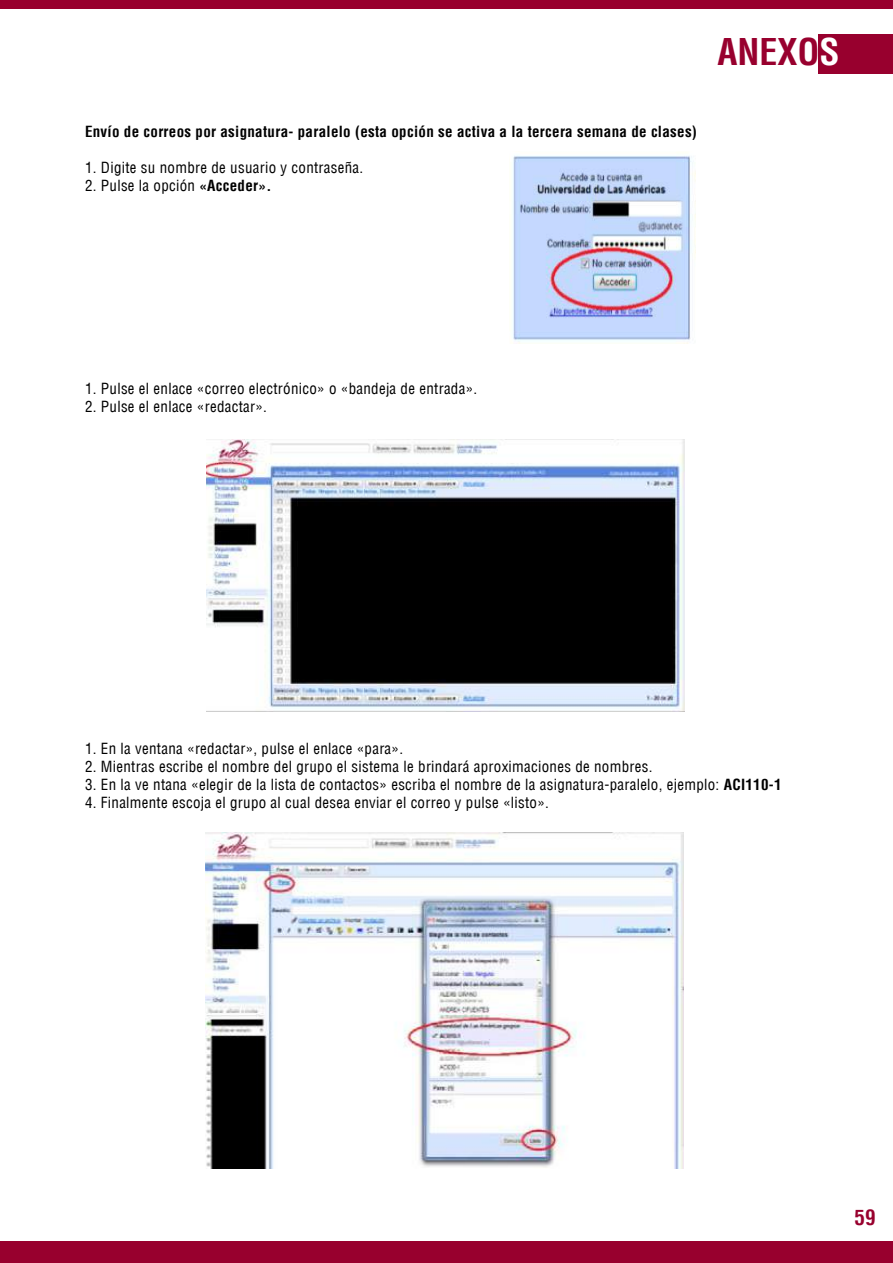
<style>
.page{position:relative;width:893px;height:1263px;background:#fff}
.page>*{position:absolute;margin:0;border:0;box-sizing:border-box;transform-origin:0 0}
.t1{font:700 condensed 36px "Helvetica LT";color:#98002e}
.t2{font:700 condensed 21px "Helvetica LT";color:#98002e}
.t3{font:condensed 15px "Helvetica LT";letter-spacing:.02em;color:#000}
.t4{font:700 condensed 15px "Helvetica LT";letter-spacing:.02em;color:#000}
.s1{color:#fff}
.s2{font-weight:700}
</style>
<div class="page">
<div style="left:0;top:1242px;width:893px;height:21px;background:#98002e"></div>
<div style="left:0;top:0;width:893px;height:9px;background:#98002e"></div>
<img style="left:512px;top:155px;width:184px;height:188px">
<img style="left:206px;top:440px;width:479px;height:272px">
<img style="left:205px;top:833px;width:479px;height:335px">
<div style="left:819px;top:34px;width:74px;height:40px;background:#98002e"></div>
<h1 class="t1" style="left:717px;top:30px;width:124px">ANEXO<span class="s1">S</span></h1>
<p class="t4" style="left:85px;top:122px;width:613px">Envío de correos por asignatura- paralelo (esta opción se activa a la tercera semana de clases)</p>
<p class="t3" style="left:85px;top:158px;width:280px">1. Digite su nombre de usuario y contraseña.</p>
<p class="t3" style="left:85px;top:176px;width:188px">2. Pulse la opción <span class="s2">«Acceder».</span></p>
<p class="t3" style="left:85px;top:379px;width:394px">1. Pulse el enlace «correo electrónico» o «bandeja de entrada».</p>
<p class="t3" style="left:85px;top:397px;width:183px">2. Pulse el enlace «redactar».</p>
<p class="t3" style="left:85px;top:739px;width:320px">1. En la ventana «redactar», pulse el enlace «para».</p>
<p class="t3" style="left:85px;top:757px;width:569px">2. Mientras escribe el nombre del grupo el sistema le brindará aproximaciones de nombres.</p>
<p class="t3" style="left:85px;top:775px;width:698px">3. En la ve ntana «elegir de la lista de contactos» escriba el nombre de la asignatura-paralelo, ejemplo: <span class="s2">ACI110-1</span></p>
<p class="t3" style="left:85px;top:793px;width:465px">4. Finalmente escoja el grupo al cual desea enviar el correo y pulse «listo».</p>
<h2 class="t2" style="left:855px;top:1205px;width:22px">59</h2>
</div>
